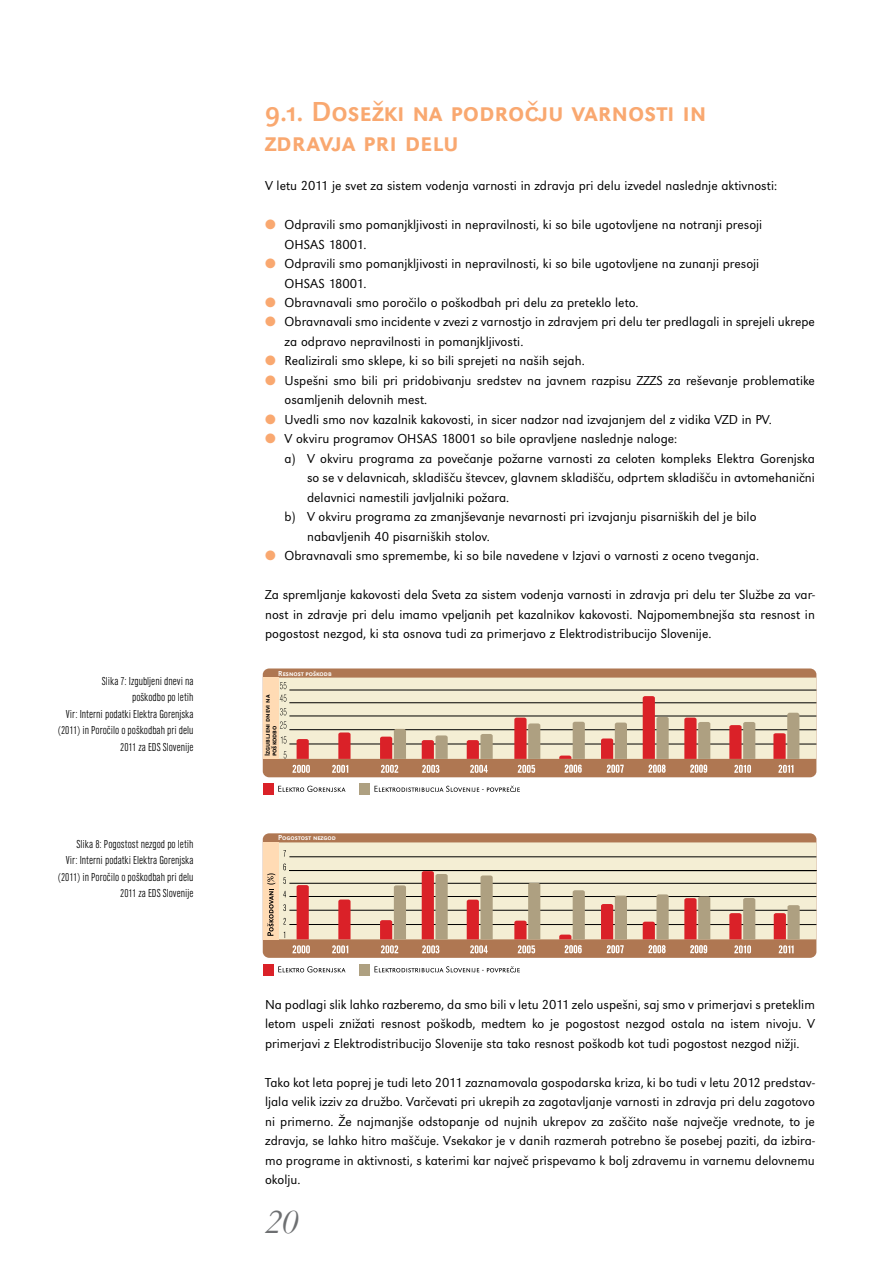
<style>
.page{position:relative;width:893px;height:1263px;background:#fff}
.page>*{position:absolute;margin:0;border:0;box-sizing:border-box;transform-origin:0 0}
.t1{font:italic 36px "Garamond";color:#6d6f71}
.t2{font:28.5px/30px "URW Grotesk SCTCE";color:#f9a870}
.t3{font:13.5px/19.5px "URW Grotesk TCE Ligh";color:#000}
.t4{font:12px/16.5px "URW Grotesk ECE Ligh Cond";color:#000;text-align:right}
.t5{font:7.5px "URW Grotesk SCTCE";color:#fff}
.t6{font:7.5px/6.8px "URW Grotesk SCTCE";color:#000}
.s1{color:#f9a870}
</style>
<div class="page">
<div style="left:263px;top:668px;width:553px;height:109px;background:#af7752;border-radius:6px"></div>
<div style="left:278px;top:678px;width:538px;height:81px;background:#f4eed4"></div>
<div style="left:263px;top:678px;width:15px;height:81px;background:#ffdbb4"></div>
<div style="left:359px;top:783px;width:11px;height:12px;background:#aea081"></div>
<svg style="left:374px;top:785px;width:146px;height:7px"></svg>
<div style="left:263px;top:783px;width:10px;height:12px;background:#da2128"></div>
<svg style="left:278px;top:786px;width:67px;height:6px"></svg>
<svg style="left:280px;top:682px;width:537px;height:91px"></svg>
<div style="left:263px;top:833px;width:553px;height:125px;background:#af7752;border-radius:6px"></div>
<div style="left:278px;top:842px;width:538px;height:97px;background:#f4eed4"></div>
<div style="left:263px;top:842px;width:15px;height:97px;background:#ffdbb4"></div>
<svg style="left:565px;top:945px;width:17px;height:8px"></svg>
<svg style="left:607px;top:945px;width:17px;height:8px"></svg>
<div style="left:359px;top:964px;width:11px;height:11px;background:#aea081"></div>
<svg style="left:374px;top:966px;width:146px;height:6px"></svg>
<div style="left:263px;top:964px;width:10px;height:11px;background:#da2128"></div>
<svg style="left:278px;top:966px;width:67px;height:6px"></svg>
<svg style="left:648px;top:945px;width:18px;height:8px"></svg>
<svg style="left:690px;top:945px;width:17px;height:8px"></svg>
<svg style="left:292px;top:945px;width:18px;height:8px"></svg>
<svg style="left:332px;top:945px;width:16px;height:8px"></svg>
<svg style="left:381px;top:945px;width:17px;height:8px"></svg>
<svg style="left:422px;top:945px;width:17px;height:8px"></svg>
<svg style="left:470px;top:945px;width:18px;height:8px"></svg>
<svg style="left:779px;top:945px;width:15px;height:8px"></svg>
<svg style="left:734px;top:945px;width:17px;height:8px"></svg>
<svg style="left:518px;top:945px;width:17px;height:8px"></svg>
<svg style="left:267px;top:873px;width:8px;height:63px"></svg>
<svg style="left:283px;top:850px;width:534px;height:89px"></svg>
<p class="t4" style="left:58px;top:673px;width:137px">Slika 7: Izgubljeni dnevi na<br>poškodbo po letih<br>Vir: Interni podatki Elektra Gorenjska (2011) in Poročilo o poškodbah pri delu<br>2011 za EDS Slovenije</p>
<p class="t4" style="left:58px;top:836px;width:137px">Slika 8: Pogostost nezgod po letih<br>Vir: Interni podatki Elektra Gorenjska (2011) in Poročilo o poškodbah pri delu 2011 za EDS Slovenije</p>
<h2 class="t2" style="left:265px;top:97px;width:443px">9.1. Dosežki na področju varnosti in zdravja pri delu</h2>
<p class="t3" style="left:265px;top:176px;width:514px">V letu 2011 je svet za sistem vodenja varnosti in zdravja pri delu izvedel naslednje aktivnosti:</p>
<p class="t3" style="left:285px;top:215px;width:479px;text-indent:-19px"><span class="s1">●</span> Odpravili smo pomanjkljivosti in nepravilnosti, ki so bile ugotovljene na notranji presoji<br>OHSAS 18001.</p>
<p class="t3" style="left:285px;top:254px;width:476px;text-indent:-19px"><span class="s1">●</span> Odpravili smo pomanjkljivosti in nepravilnosti, ki so bile ugotovljene na zunanji presoji<br>OHSAS 18001.</p>
<p class="t3" style="left:265px;top:293px;width:375px"><span class="s1">●</span> Obravnavali smo poročilo o poškodbah pri delu za preteklo leto.</p>
<p class="t3" style="left:285px;top:312px;width:532px;text-indent:-19px"><span class="s1">●</span> Obravnavali smo incidente v zvezi z varnostjo in zdravjem pri delu ter predlagali in sprejeli ukrepe za odpravo nepravilnosti in pomanjkljivosti.</p>
<p class="t3" style="left:265px;top:351px;width:321px"><span class="s1">●</span> Realizirali smo sklepe, ki so bili sprejeti na naših sejah.</p>
<p class="t3" style="left:285px;top:371px;width:532px;text-indent:-19px"><span class="s1">●</span> Uspešni smo bili pri pridobivanju sredstev na javnem razpisu ZZZS za reševanje problematike osamljenih delovnih mest.</p>
<p class="t3" style="left:265px;top:410px;width:508px"><span class="s1">●</span> Uvedli smo nov kazalnik kakovosti, in sicer nadzor nad izvajanjem del z vidika VZD in PV.</p>
<p class="t3" style="left:265px;top:429px;width:414px"><span class="s1">●</span> V okviru programov OHSAS 18001 so bile opravljene naslednje naloge:</p>
<p class="t3" style="left:285px;top:449px;width:532px">a) V okviru programa za povečanje požarne varnosti za celoten kompleks Elektra Gorenjska</p>
<p class="t3" style="left:307px;top:468px;width:509px">so se v delavnicah, skladišču števcev, glavnem skladišču, odprtem skladišču in avtomehanični</p>
<p class="t3" style="left:307px;top:488px;width:204px">delavnici namestili javljalniki požara.</p>
<p class="t3" style="left:285px;top:507px;width:473px">b) V okviru programa za zmanjševanje nevarnosti pri izvajanju pisarniških del je bilo</p>
<p class="t3" style="left:307px;top:527px;width:184px">nabavljenih 40 pisarniških stolov.</p>
<p class="t3" style="left:265px;top:546px;width:496px"><span class="s1">●</span> Obravnavali smo spremembe, ki so bile navedene v Izjavi o varnosti z oceno tveganja.</p>
<p class="t3" style="left:265px;top:585px;width:551px;text-align:justify">Za spremljanje kakovosti dela Sveta za sistem vodenja varnosti in zdravja pri delu ter Službe za var&shy;nost in zdravje pri delu imamo vpeljanih pet kazalnikov kakovosti. Najpomembnejša sta resnost in pogostost nezgod, ki sta osnova tudi za primerjavo z Elektrodistribucijo Slovenije.</p>
<p class="t5" style="left:278px;top:669px;width:55px">Resnost poškodb</p>
<p class="t6" style="left:264px;top:756px;width:63px;rotate:-90deg">Izgubljeni dnevi na poškodbo</p>
<p class="t5" style="left:278px;top:833px;width:59px">Pogostost nezgod</p>
<p class="t3" style="left:265px;top:995px;width:551px;text-align:justify">Na podlagi slik lahko razberemo, da smo bili v letu 2011 zelo uspešni, saj smo v primerjavi s preteklim letom uspeli znižati resnost poškodb, medtem ko je pogostost nezgod ostala na istem nivoju. V primerjavi z Elektrodistribucijo Slovenije sta tako resnost poškodb kot tudi pogostost nezgod nižji.</p>
<p class="t3" style="left:265px;top:1073px;width:551px;text-align:justify">Tako kot leta poprej je tudi leto 2011 zaznamovala gospodarska kriza, ki bo tudi v letu 2012 predstav&shy;ljala velik izziv za družbo. Varčevati pri ukrepih za zagotavljanje varnosti in zdravja pri delu zagotovo ni primerno. Že najmanjše odstopanje od nujnih ukrepov za zaščito naše največje vrednote, to je zdravja, se lahko hitro maščuje. Vsekakor je v danih razmerah potrebno še posebej paziti, da izbira&shy;mo programe in aktivnosti, s katerimi kar največ prispevamo k bolj zdravemu in varnemu delovnemu okolju.</p>
<h1 class="t1" style="left:265px;top:1200px;width:35px">20</h1>
</div>
